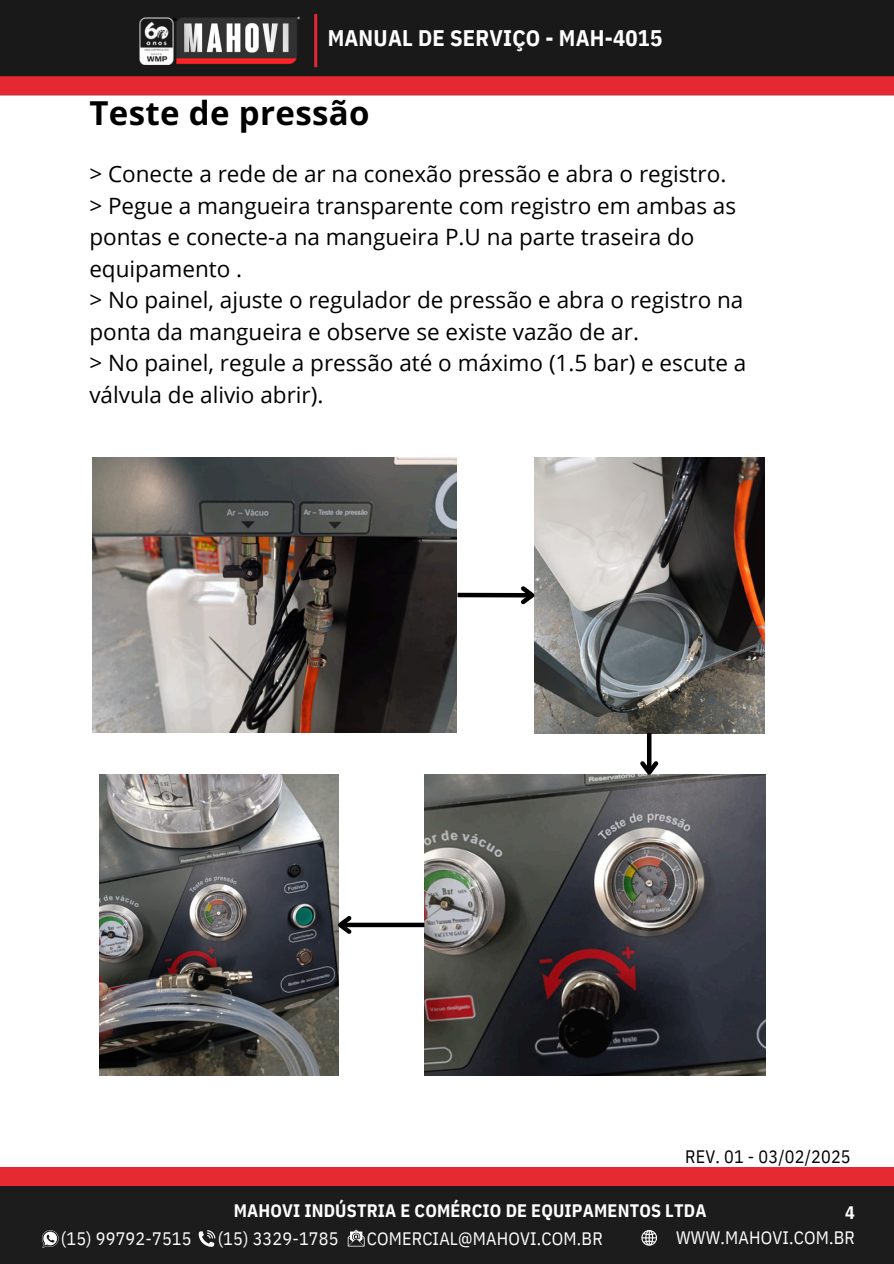
<style>
.page{position:relative;width:894px;height:1264px;background:#fff}
.page>*{position:absolute;margin:0;border:0;box-sizing:border-box;transform-origin:0 0}
.t1{font:700 33px "Open Sans";letter-spacing:.01em;color:#000}
.t2{font:22.5px/31.5px "Open Sans";color:#000}
.t3{font:700 22.5px "IBM Plex Sans Cond";letter-spacing:.01em;color:#fff}
.t4{font:18px "IBM Plex Sans Cond";letter-spacing:.01em;color:#fff}
.t5{font:700 18px "IBM Plex Sans Cond";letter-spacing:.01em;color:#fff}
.t6{font:18px "IBM Plex Sans Cond";letter-spacing:.01em;color:#000}
.t7{font:700 6px "IBM Plex Sans Cond";color:#fff}
</style>
<div class="page">
<div style="left:0;top:1167px;width:893px;height:77px;background:#e62a32"></div>
<div style="left:0;top:1186px;width:893px;height:77px;background:#1b1c1b"></div>
<svg style="left:42px;top:1230px;width:17px;height:17px"></svg>
<svg style="left:199px;top:1230px;width:16px;height:16px"></svg>
<svg style="left:347px;top:1229px;width:17px;height:17px"></svg>
<svg style="left:641px;top:1230px;width:16px;height:15px"></svg>
<img style="left:0;top:0;width:893px;height:96px">
<img style="left:139px;top:18px;width:34px;height:47px">
<img style="left:92px;top:457px;width:365px;height:275px">
<img style="left:534px;top:457px;width:230px;height:276px">
<img style="left:424px;top:774px;width:341px;height:301px">
<img style="left:99px;top:774px;width:239px;height:301px">
<div style="left:457px;top:592px;width:75px;height:5px;background:#000"></div>
<svg style="left:516px;top:582px;width:23px;height:26px"></svg>
<div style="left:646px;top:733px;width:5px;height:39px;background:#000"></div>
<svg style="left:636px;top:757px;width:26px;height:23px"></svg>
<div style="left:340px;top:922px;width:84px;height:5px;background:#000"></div>
<svg style="left:332px;top:911px;width:23px;height:27px"></svg>
<p class="t7" style="left:297px;top:15px;width:4px">®</p>
<p class="t3" style="left:327px;top:23px;width:336px">MANUAL DE SERVIÇO - MAH-4015</p>
<p class="t1" style="left:89px;top:89px;width:281px">Teste de pressão</p>
<p class="t2" style="left:89px;top:158px;width:658px">&gt; Conecte a rede de ar na conexão pressão e abra o registro.<br>&gt; Pegue a mangueira transparente com registro em ambas as pontas e conecte-a na mangueira P.U na parte traseira do equipamento .<br>&gt; No painel, ajuste o regulador de pressão e abra o registro na ponta da mangueira e observe se existe vazão de ar.<br>&gt; No painel, regule a pressão até o máximo (1.5 bar) e escute a válvula de alivio abrir).</p>
<p class="t4" style="left:61px;top:1226px;width:132px">(15) 99792-7515</p>
<h3 class="t6" style="left:685px;top:1144px;width:167px">REV. 01 - 03/02/2025</h3>
<p class="t5" style="left:233px;top:1198px;width:474px">MAHOVI INDÚSTRIA E COMÉRCIO DE EQUIPAMENTOS LTDA</p>
<p class="t5" style="left:844px;top:1200px;width:11px">4</p>
<h2 class="t4" style="left:218px;top:1226px;width:122px">(15) 3329-1785</h2>
<h1 class="t4" style="left:367px;top:1226px;width:237px">COMERCIAL@MAHOVI.COM.BR</h1>
<p class="t4" style="left:676px;top:1225px;width:180px">WWW.MAHOVI.COM.BR</p>
</div>
